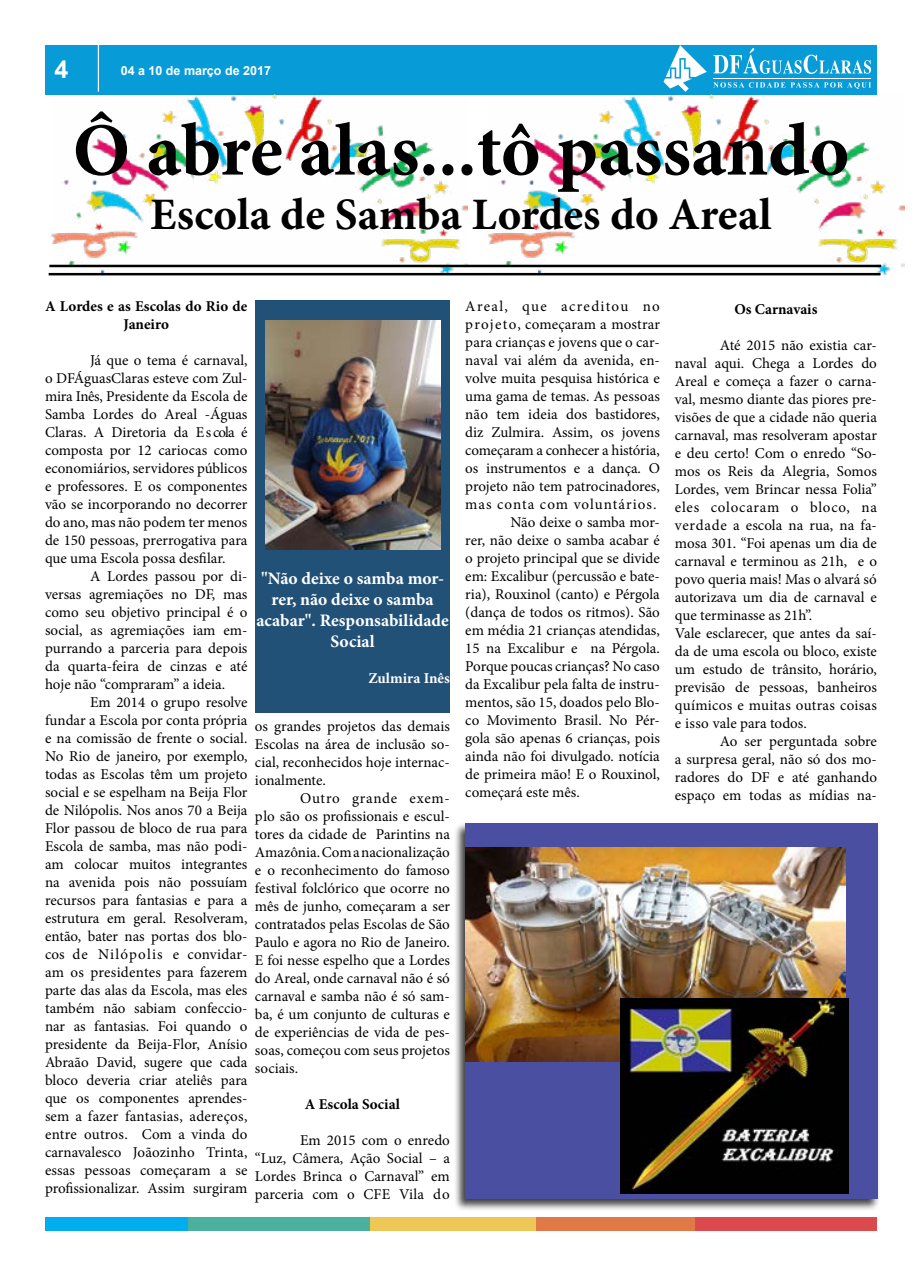
<style>
.page{position:relative;width:922px;height:1276px;background:#fff}
.page>*{position:absolute;margin:0;border:0;box-sizing:border-box;transform-origin:0 0}
.t1{font:700 75px "Minion Pro";color:#000}
.t2{font:700 45px "Minion Pro";letter-spacing:.005em;color:#000}
.t3{font:700 25px "Arial";color:#fff}
.t4{font:700 17.5px/21px "Minion Pro";color:#fff;text-align:center}
.t5{font:15px/18px "Minion Pro";color:#000;text-align:justify}
.t6{font:700 15px/18px "Minion Pro";color:#000;text-align:center}
.t7{font:15px "Minion Pro";letter-spacing:.065em;color:#000}
.t8{font:15px "Minion Pro";letter-spacing:.085em;color:#000}
.t9{font:700 15px "Minion Pro";color:#fff}
.t10{font:700 12.5px "Arial";color:#fff}
</style>
<div class="page">
<div style="left:45px;top:45px;width:831px;height:50px;background:#079bd7"></div>
<svg style="left:663px;top:45px;width:43px;height:47px"></svg>
<svg style="left:713px;top:48px;width:157px;height:26px"></svg>
<svg style="left:713px;top:82px;width:157px;height:7px"></svg>
<hr style="left:713px;top:78px;width:157px;height:1px;background:#fff">
<div style="left:45px;top:1217px;width:181px;height:14px;background:#00adef"></div>
<div style="left:370px;top:1217px;width:181px;height:14px;background:#eec857"></div>
<div style="left:188px;top:1217px;width:182px;height:14px;background:#4bb09d"></div>
<div style="left:536px;top:1217px;width:181px;height:14px;background:#e17946"></div>
<div style="left:695px;top:1217px;width:181px;height:14px;background:#dd4a4e"></div>
<hr style="left:98px;top:45px;width:1px;height:47px;background:#fff">
<img style="left:51px;top:94px;width:416px;height:179px">
<img style="left:488px;top:94px;width:416px;height:180px">
<hr style="left:49px;top:273px;width:831px;height:2px;background:#000101">
<hr style="left:49px;top:265px;width:832px;height:2px;background:#000101">
<div style="left:255px;top:300px;width:195px;height:412px;background:#225178"></div>
<div style="left:454px;top:822px;width:425px;height:389px;background:#000;opacity:.75"></div>
<div style="left:465px;top:823px;width:412px;height:375px;background:#4b4fa1"></div>
<img style="left:265px;top:320px;width:175px;height:229px">
<img style="left:465px;top:847px;width:380px;height:214px">
<img style="left:620px;top:998px;width:228px;height:195px">
<h3 class="t3" style="left:54px;top:51px;width:15px">4</h3>
<p class="t10" style="left:121px;top:62px;width:152px">04 a 10 de março de 2017</p>
<h1 class="t1" style="left:73px;top:98px;width:777px">Ô abre alas...tô passando</h1>
<h2 class="t2" style="left:150px;top:182px;width:622px">Escola de Samba Lordes do Areal</h2>
<p class="t6" style="left:45px;top:297px;width:204px">A Lordes e as Escolas do Rio de<br>Janeiro</p>
<p class="t5" style="left:45px;top:351px;width:204px;text-indent:45px">Já que o tema é carnaval, o DFÁguasClaras esteve com Zul&shy;mira Inês, Presidente da Escola de Samba Lordes do Areal -Águas Claras. A Diretoria da E s cola é composta por 12 cariocas como economiários, servidores públicos e professores. E os componentes vão se incorporando no decorrer do ano, mas não podem ter menos de 150 pessoas, prerrogativa para que uma Escola possa desfilar.</p>
<p class="t5" style="left:45px;top:567px;width:204px;text-indent:45px">A Lordes passou por di&shy;versas agremiações no DF, mas como seu objetivo principal é o social, as agremiações iam em&shy;purrando a parceria para depois da quarta-feira de cinzas e até hoje não “compraram” a ideia.</p>
<p class="t5" style="left:45px;top:693px;width:204px;text-indent:45px">Em 2014 o grupo resolve fundar a Escola por conta própria e na comissão de frente o social.<br>No Rio de janeiro, por exemplo, todas as Escolas têm um projeto social e se espelham na Beija Flor de Nilópolis. Nos anos 70 a Beija Flor passou de bloco de rua para Escola de samba, mas não podi&shy;am colocar muitos integrantes na avenida pois não possuíam recursos para fantasias e para a estrutura em geral. Resolveram, então, bater nas portas dos blo&shy;cos de Nilópolis e convidar&shy;am os presidentes para fazerem parte das alas da Escola, mas eles também não sabiam confeccio&shy;nar as fantasias. Foi quando o presidente da Beija-Flor, Anísio Abraão David, sugere que cada bloco deveria criar ateliês para que os componentes aprendes&shy;sem a fazer fantasias, adereços, entre outros. Com a vinda do carnavalesco Joãozinho Trinta, essas pessoas começaram a se profissionalizar. Assim surgiram</p>
<p class="t4" style="left:256px;top:568px;width:194px">"Não deixe o samba mor&shy;rer, não deixe o samba acabar". Responsabilidade<br>Social</p>
<p class="t9" style="left:368px;top:668px;width:83px">Zulmira Inês</p>
<p class="t5" style="left:255px;top:717px;width:196px">os grandes projetos das demais Escolas na área de inclusão so&shy;cial, reconhecidos hoje internac&shy;ionalmente.</p>
<p class="t5" style="left:255px;top:789px;width:196px;text-indent:45px">Outro grande exem&shy;plo são os profissionais e escul&shy;tores da cidade de Parintins na Amazônia. Com a nacionalização e o reconhecimento do famoso festival folclórico que ocorre no mês de junho, começaram a ser contratados pelas Escolas de São Paulo e agora no Rio de Janeiro.<br>E foi nesse espelho que a Lordes do Areal, onde carnaval não é só carnaval e samba não é só sam&shy;ba, é um conjunto de culturas e de experiências de vida de pes&shy;soas, começou com seus projetos sociais.</p>
<p class="t6" style="left:305px;top:1095px;width:97px">A Escola Social</p>
<p class="t5" style="left:255px;top:1131px;width:196px;text-indent:45px">Em 2015 com o enredo “Luz, Câmera, Ação Social – a Lordes Brinca o Carnaval” em parceria com o CFE Vila do</p>
<p class="t8" style="left:465px;top:296px;width:196px">Areal, que acreditou no</p>
<p class="t5" style="left:465px;top:315px;width:196px">projeto, começaram a mostrar</p>
<p class="t5" style="left:465px;top:333px;width:196px">para crianças e jovens que o car-</p>
<p class="t5" style="left:465px;top:351px;width:196px">naval vai além da avenida, en-</p>
<p class="t5" style="left:465px;top:369px;width:196px">volve muita pesquisa histórica e</p>
<p class="t5" style="left:465px;top:387px;width:196px">uma gama de temas. As pessoas</p>
<p class="t5" style="left:465px;top:405px;width:196px">não tem ideia dos bastidores,</p>
<p class="t5" style="left:465px;top:423px;width:196px">diz Zulmira. Assim, os jovens</p>
<p class="t5" style="left:465px;top:441px;width:196px">começaram a conhecer a história,</p>
<p class="t5" style="left:465px;top:459px;width:196px">os instrumentos e a dança. O</p>
<p class="t5" style="left:465px;top:477px;width:196px">projeto não tem patrocinadores,</p>
<p class="t7" style="left:465px;top:494px;width:193px">mas conta com voluntários.</p>
<p class="t5" style="left:510px;top:513px;width:151px">Não deixe o samba mor-</p>
<p class="t5" style="left:465px;top:531px;width:196px">rer, não deixe o samba acabar é</p>
<p class="t5" style="left:465px;top:549px;width:196px">o projeto principal que se divide</p>
<p class="t5" style="left:465px;top:567px;width:196px">em: Excalibur (percussão e bate-</p>
<p class="t5" style="left:465px;top:585px;width:196px">ria), Rouxinol (canto) e Pérgola</p>
<p class="t5" style="left:465px;top:603px;width:196px">(dança de todos os ritmos). São</p>
<p class="t5" style="left:465px;top:621px;width:196px">em média 21 crianças atendidas,</p>
<p class="t5" style="left:465px;top:639px;width:196px">15 na Excalibur e na Pérgola.</p>
<p class="t5" style="left:465px;top:657px;width:196px">Porque poucas crianças? No caso</p>
<p class="t5" style="left:465px;top:675px;width:196px">da Excalibur pela falta de instru-</p>
<p class="t5" style="left:465px;top:693px;width:196px">mentos, são 15, doados pelo Blo-</p>
<p class="t5" style="left:465px;top:711px;width:196px">co Movimento Brasil. No Pér-</p>
<p class="t5" style="left:465px;top:729px;width:196px">gola são apenas 6 crianças, pois</p>
<p class="t5" style="left:465px;top:747px;width:196px">ainda não foi divulgado. notícia</p>
<p class="t5" style="left:465px;top:765px;width:196px">de primeira mão! E o Rouxinol,</p>
<p class="t5" style="left:465px;top:783px;width:116px">começará este mês.</p>
<p class="t6" style="left:734px;top:300px;width:84px">Os Carnavais</p>
<p class="t5" style="left:674px;top:336px;width:203px;text-align:left;text-indent:45px">Até 2015 não existia car&shy;naval aqui. Chega a Lordes do<br>Areal e começa a fazer o carna&shy;val, mesmo diante das piores pre&shy;visões de que a cidade não queria carnaval, mas resolveram apostar e deu certo! Com o enredo “So&shy;mos os Reis da Alegria, Somos<br>Lordes, vem Brincar nessa Folia” eles colocaram o bloco, na verdade a escola na rua, na fa&shy;mosa 301. “Foi apenas um dia de carnaval e terminou as 21h, e o povo queria mais! Mas o alvará só autorizava um dia de carnaval e que terminasse as 21h”.<br>Vale esclarecer, que antes da saí&shy;da de uma escola ou bloco, existe um estudo de trânsito, horário, previsão de pessoas, banheiros químicos e muitas outras coisas e isso vale para todos.</p>
<p class="t5" style="left:674px;top:732px;width:203px;text-indent:45px">Ao ser perguntada sobre a surpresa geral, não só dos mo&shy;radores do DF e até ganhando espaço em todas as mídias na-</p>
</div>
